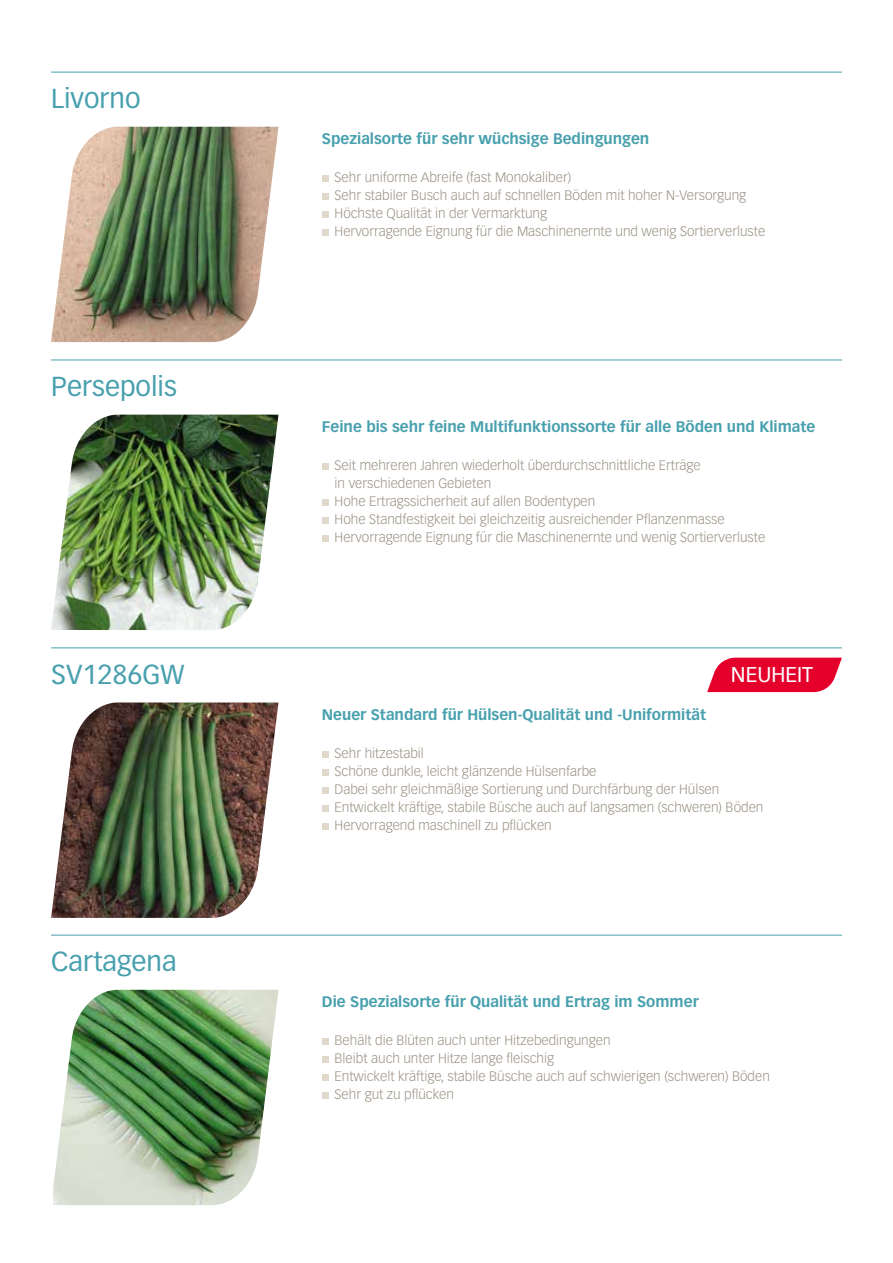
<style>
.page{position:relative;width:893px;height:1263px;background:#fff}
.page>*{position:absolute;margin:0;border:0;box-sizing:border-box;transform-origin:0 0}
.t1{font:27px "Vectora LT Std";color:#48a0ae}
.t2{font:21px "Vectora LT Std";color:#fff}
.t3{font:700 15px "Vectora LT Std";color:#48a0ae}
.t4{font:300 13.5px/18px "Vectora LT Std";color:#9b9285}
</style>
<div class="page">
<img style="left:51px;top:127px;width:228px;height:215px">
<img style="left:51px;top:415px;width:228px;height:215px">
<div style="left:322px;top:175px;width:6px;height:7px;background:#dfd8cb"></div>
<div style="left:322px;top:193px;width:6px;height:7px;background:#dfd8cb"></div>
<div style="left:322px;top:211px;width:6px;height:7px;background:#dfd8cb"></div>
<div style="left:322px;top:229px;width:6px;height:7px;background:#dfd8cb"></div>
<div style="left:322px;top:463px;width:6px;height:7px;background:#dfd8cb"></div>
<div style="left:322px;top:499px;width:6px;height:7px;background:#dfd8cb"></div>
<div style="left:322px;top:517px;width:6px;height:7px;background:#dfd8cb"></div>
<div style="left:322px;top:535px;width:6px;height:7px;background:#dfd8cb"></div>
<hr style="left:51px;top:72px;width:791px;height:1px;background:#48a0ae">
<hr style="left:51px;top:360px;width:791px;height:1px;background:#48a0ae">
<img style="left:51px;top:702px;width:228px;height:216px">
<div style="left:322px;top:751px;width:6px;height:7px;background:#dfd8cb"></div>
<div style="left:322px;top:769px;width:6px;height:7px;background:#dfd8cb"></div>
<div style="left:322px;top:787px;width:6px;height:7px;background:#dfd8cb"></div>
<div style="left:322px;top:805px;width:6px;height:7px;background:#dfd8cb"></div>
<div style="left:322px;top:823px;width:6px;height:7px;background:#dfd8cb"></div>
<hr style="left:51px;top:648px;width:791px;height:1px;background:#48a0ae">
<svg style="left:707px;top:658px;width:135px;height:34px;background:#e71c42"></svg>
<img style="left:53px;top:990px;width:226px;height:215px">
<div style="left:322px;top:1038px;width:6px;height:7px;background:#dfd8cb"></div>
<div style="left:322px;top:1056px;width:6px;height:7px;background:#dfd8cb"></div>
<div style="left:322px;top:1074px;width:6px;height:7px;background:#dfd8cb"></div>
<div style="left:322px;top:1092px;width:6px;height:7px;background:#dfd8cb"></div>
<hr style="left:51px;top:935px;width:791px;height:1px;background:#48a0ae">
<h1 class="t1" style="left:51px;top:82px;width:91px">Livorno</h1>
<h1 class="t1" style="left:51px;top:370px;width:128px">Persepolis</h1>
<h1 class="t1" style="left:51px;top:658px;width:135px">SV1286GW</h1>
<h1 class="t1" style="left:51px;top:945px;width:127px">Cartagena</h1>
<p class="t3" style="left:322px;top:129px;width:329px">Spezialsorte für sehr wüchsige Bedingungen</p>
<p class="t4" style="left:335px;top:168px;width:432px">Sehr uniforme Abreife (fast Monokaliber)<br>Sehr stabiler Busch auch auf schnellen Böden mit hoher N-Versorgung Höchste Qualität in der Vermarktung<br>Hervorragende Eignung für die Maschinenernte und wenig Sortierverluste</p>
<p class="t3" style="left:322px;top:417px;width:495px">Feine bis sehr feine Multifunktionssorte für alle Böden und Klimate</p>
<p class="t4" style="left:335px;top:456px;width:432px">Seit mehreren Jahren wiederholt überdurchschnittliche Erträge<br>in verschiedenen Gebieten<br>Hohe Ertragssicherheit auf allen Bodentypen<br>Hohe Standfestigkeit bei gleichzeitig ausreichender Pflanzenmasse Hervorragende Eignung für die Maschinenernte und wenig Sortierverluste</p>
<h2 class="t2" style="left:731px;top:662px;width:84px">NEUHEIT</h2>
<p class="t3" style="left:322px;top:705px;width:386px">Neuer Standard für Hülsen-Qualität und -Uniformität</p>
<p class="t4" style="left:335px;top:744px;width:430px">Sehr hitzestabil<br>Schöne dunkle, leicht glänzende Hülsenfarbe<br>Dabei sehr gleichmäßige Sortierung und Durchfärbung der Hülsen Entwickelt kräftige, stabile Büsche auch auf langsamen (schweren) Böden Hervorragend maschinell zu pflücken</p>
<p class="t3" style="left:322px;top:992px;width:378px">Die Spezialsorte für Qualität und Ertrag im Sommer</p>
<p class="t4" style="left:335px;top:1031px;width:437px">Behält die Blüten auch unter Hitzebedingungen<br>Bleibt auch unter Hitze lange fleischig<br>Entwickelt kräftige, stabile Büsche auch auf schwierigen (schweren) Böden Sehr gut zu pflücken</p>
</div>
